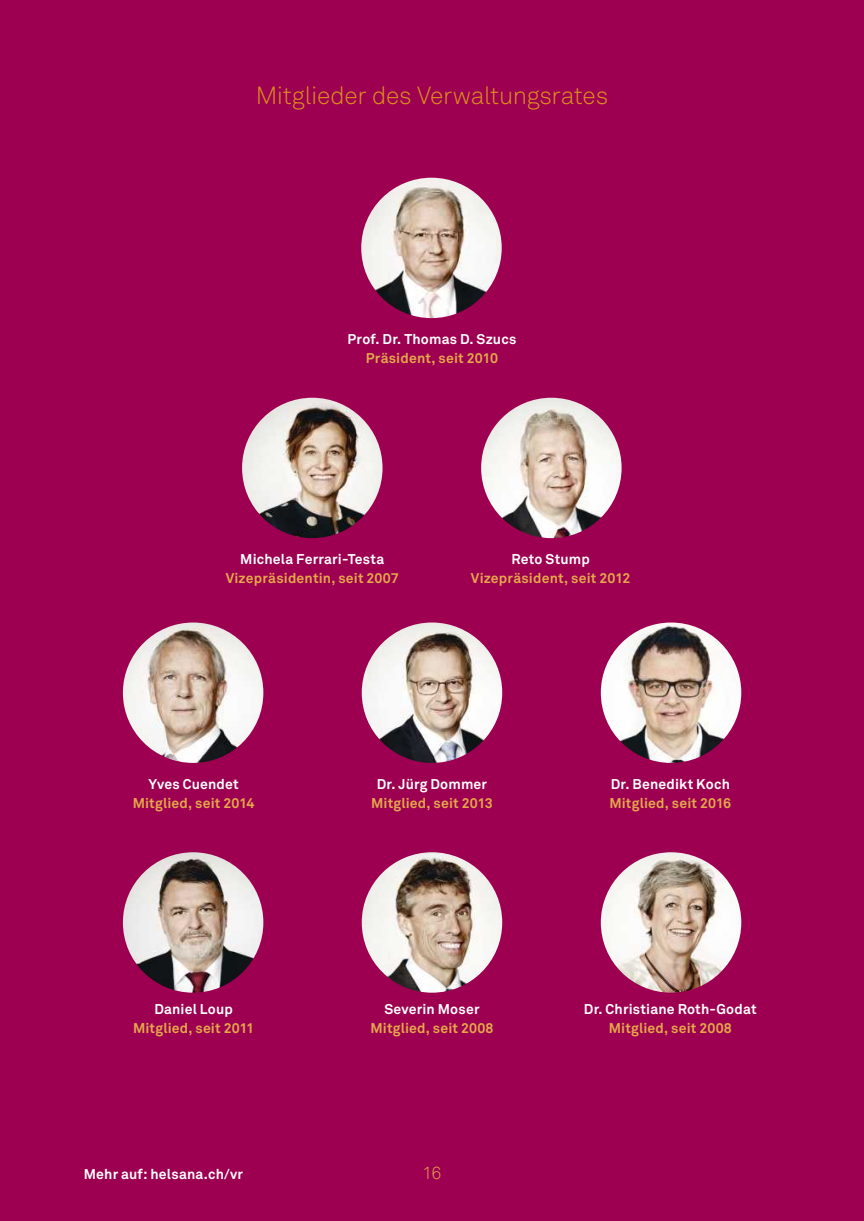
<style>
.page{position:relative;width:864px;height:1221px;background:#fff}
.page>*{position:absolute;margin:0;border:0;box-sizing:border-box;transform-origin:0 0}
.t1{font:24.5px "Akkurat Light Office";letter-spacing:-.015em;color:#dc911b}
.t2{font:17.5px "Akkurat Light Office";color:#e4a84a}
.t3{font:700 14px "Akkurat Office";letter-spacing:.01em;color:#e4a84a}
.t4{font:700 14px "Akkurat Office";letter-spacing:.015em;color:#fff}
</style>
<div class="page">
<div style="left:0;top:0;width:863px;height:1220px;background:#9e0051"></div>
<img style="left:123px;top:622px;width:140px;height:141px;border-radius:70px">
<img style="left:481px;top:398px;width:140px;height:140px;border-radius:70px">
<img style="left:600px;top:622px;width:141px;height:141px;border-radius:70px">
<img style="left:361px;top:178px;width:140px;height:140px;border-radius:70px">
<img style="left:600px;top:852px;width:141px;height:140px;border-radius:70px">
<img style="left:361px;top:622px;width:141px;height:141px;border-radius:70px">
<img style="left:242px;top:398px;width:140px;height:140px;border-radius:70px">
<img style="left:123px;top:852px;width:140px;height:140px;border-radius:70px">
<img style="left:361px;top:852px;width:141px;height:140px;border-radius:70px">
<h1 class="t1" style="left:255px;top:80px;width:354px">Mitglieder des Verwaltungsrates</h1>
<p class="t4" style="left:347px;top:330px;width:170px">Prof. Dr. Thomas D. Szucs</p>
<p class="t3" style="left:366px;top:350px;width:133px">Präsident, seit 2010</p>
<p class="t4" style="left:240px;top:550px;width:145px">Michela Ferrari-Testa</p>
<p class="t3" style="left:225px;top:569px;width:174px">Vizepräsidentin, seit 2007</p>
<p class="t4" style="left:511px;top:550px;width:80px">Reto Stump</p>
<p class="t3" style="left:470px;top:569px;width:161px">Vizepräsident, seit 2012</p>
<p class="t4" style="left:148px;top:775px;width:92px">Yves Cuendet</p>
<p class="t3" style="left:133px;top:794px;width:123px">Mitglied, seit 2014</p>
<p class="t4" style="left:376px;top:775px;width:112px">Dr. Jürg Dommer</p>
<p class="t3" style="left:371px;top:794px;width:123px">Mitglied, seit 2013</p>
<p class="t4" style="left:610px;top:775px;width:121px">Dr. Benedikt Koch</p>
<p class="t3" style="left:609px;top:794px;width:123px">Mitglied, seit 2016</p>
<p class="t4" style="left:154px;top:999px;width:80px">Daniel Loup</p>
<p class="t3" style="left:133px;top:1019px;width:123px">Mitglied, seit 2011</p>
<p class="t4" style="left:384px;top:999px;width:97px">Severin Moser</p>
<p class="t3" style="left:370px;top:1019px;width:124px">Mitglied, seit 2008</p>
<p class="t4" style="left:583px;top:999px;width:174px">Dr. Christiane Roth-Godat</p>
<p class="t3" style="left:608px;top:1019px;width:124px">Mitglied, seit 2008</p>
<p class="t4" style="left:84px;top:1165px;width:161px">Mehr auf: helsana.ch/vr</p>
<p class="t2" style="left:422px;top:1162px;width:20px">16</p>
</div>
